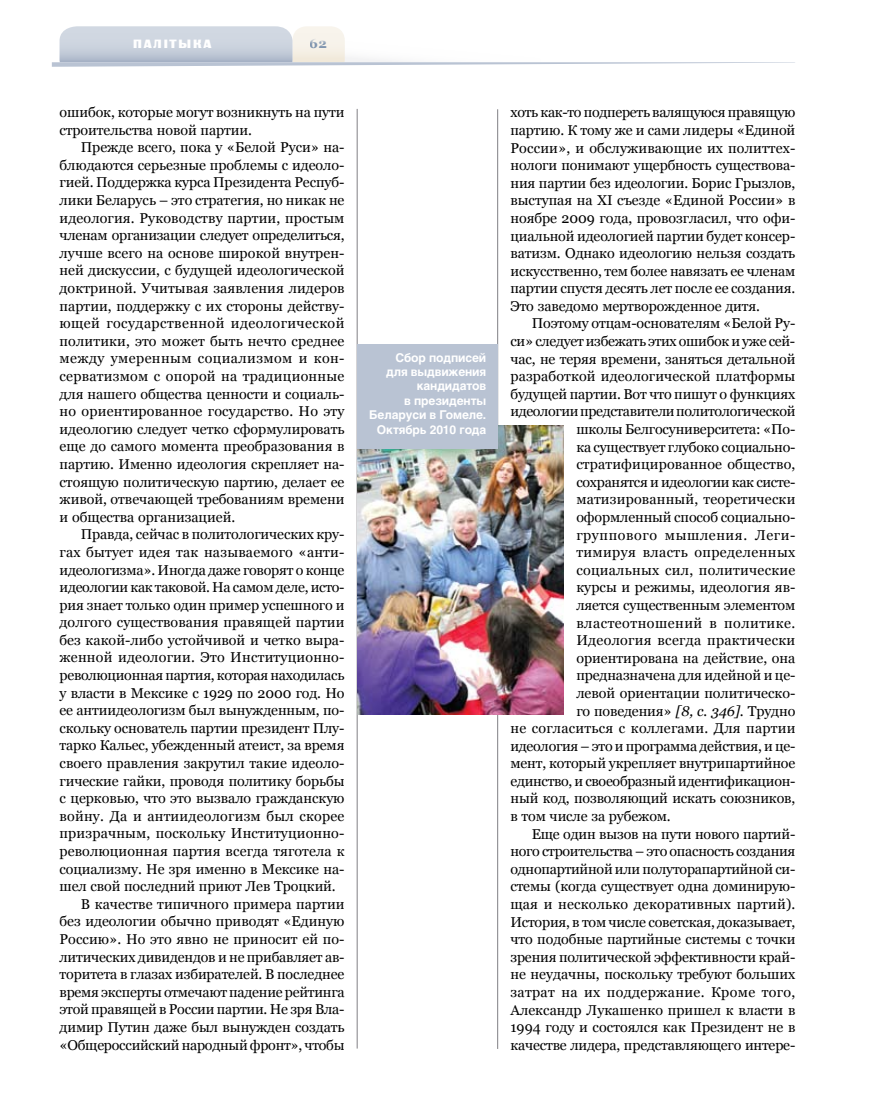
<style>
.page{position:relative;width:872px;height:1106px;background:#fff}
.page>*{position:absolute;margin:0;border:0;box-sizing:border-box;transform-origin:0 0}
.t1{font:14.25px/17.5px "Georgia";letter-spacing:-.01em;color:#000;text-align:justify}
.t2{font:14.25px "Georgia";letter-spacing:.015em;color:#000}
.t3{font:14.25px "Georgia";letter-spacing:.01em;color:#000}
.t4{font:14.25px "Georgia";letter-spacing:.02em;color:#000}
.t5{font:14.25px "Georgia";letter-spacing:.025em;color:#000}
.t6{font:14.25px "Georgia";letter-spacing:.03em;color:#000}
.t7{font:14.25px "Georgia";letter-spacing:.035em;color:#000}
.t8{font:14.25px "Georgia";letter-spacing:.045em;color:#000}
.t9{font:700 13.5px "Georgia";color:#8095af}
.t10{font:700 12px/14.4px "Helios";letter-spacing:-.01em;color:#fff;text-align:right}
.t11{font:12px "Black Grotesk C";letter-spacing:.15em;color:#fff}
.s1{font-style:italic}
</style>
<div class="page">
<hr style="left:357px;top:109px;width:1px;height:939px;background:#818084">
<hr style="left:497px;top:109px;width:1px;height:939px;background:#818084">
<svg style="left:52px;top:26px;width:743px;height:41px"></svg>
<img style="left:357px;top:425px;width:206px;height:290px">
<div style="left:357px;top:344px;width:140px;height:104px;background:#b9c3d3"></div>
<p class="t11" style="left:133px;top:36px;width:80px">палітыка</p>
<p class="t9" style="left:310px;top:35px;width:19px">62</p>
<p class="t1" style="left:60px;top:103px;width:286px">ошибок, которые могут возникнуть на пути строительства новой партии.</p>
<p class="t1" style="left:60px;top:139px;width:286px;text-indent:21px">Прежде всего, пока у «Белой Руси» на&shy;блюдаются серьезные проблемы с идеоло&shy;гией. Поддержка курса Президента Респуб&shy;лики Беларусь – это стратегия, но никак не идеология. Руководству партии, простым членам организации следует определиться, лучше всего на основе широкой внутрен&shy;ней дискуссии, с будущей идеологической доктриной. Учитывая заявления лидеров партии, поддержку с их стороны действу&shy;ющей государственной идеологической политики, это может быть нечто среднее между умеренным социализмом и кон&shy;серватизмом с опорой на традиционные для нашего общества ценности и социаль&shy;но ориентированное государство. Но эту идеологию следует четко сформулировать еще до самого момента преобразования в партию. Именно идеология скрепляет на&shy;стоящую политическую партию, делает ее живой, отвечающей требованиям времени и общества организацией.</p>
<p class="t1" style="left:81px;top:525px;width:265px">Правда, сейчас в политологических кру-</p>
<p class="t2" style="left:60px;top:544px;width:286px">гах бытует идея так называемого «анти-</p>
<p class="t1" style="left:60px;top:561px;width:286px">идеологизма». Иногда даже говорят о конце</p>
<p class="t1" style="left:60px;top:578px;width:286px">идеологии как таковой. На самом деле, исто-</p>
<p class="t1" style="left:60px;top:596px;width:286px">рия знает только один пример успешного и</p>
<p class="t1" style="left:60px;top:613px;width:286px">долгого существования правящей партии</p>
<p class="t1" style="left:60px;top:631px;width:286px">без какой-либо устойчивой и четко выра-</p>
<p class="t2" style="left:60px;top:649px;width:286px">женной идеологии. Это Институционно-</p>
<p class="t1" style="left:60px;top:666px;width:286px">революционная партия, которая находилась</p>
<p class="t1" style="left:60px;top:684px;width:286px">у власти в Мексике с 1929 по 2000 год. Но</p>
<p class="t1" style="left:60px;top:701px;width:286px">ее антиидеологизм был вынужденным, по-</p>
<p class="t1" style="left:60px;top:719px;width:286px">скольку основатель партии президент Плу-</p>
<p class="t1" style="left:60px;top:736px;width:286px">тарко Кальес, убежденный атеист, за время</p>
<p class="t1" style="left:60px;top:754px;width:286px">своего правления закрутил такие идеоло-</p>
<p class="t1" style="left:60px;top:772px;width:286px">гические гайки, проводя политику борьбы</p>
<p class="t1" style="left:60px;top:789px;width:286px">с церковью, что это вызвало гражданскую</p>
<p class="t2" style="left:60px;top:807px;width:286px">войну. Да и антиидеологизм был скорее</p>
<p class="t3" style="left:60px;top:825px;width:286px">призрачным, поскольку Институционно-</p>
<p class="t3" style="left:60px;top:843px;width:286px">революционная партия всегда тяготела к</p>
<p class="t1" style="left:60px;top:859px;width:286px">социализму. Не зря именно в Мексике на-</p>
<p class="t1" style="left:60px;top:877px;width:278px">шел свой последний приют Лев Троцкий.</p>
<p class="t1" style="left:81px;top:895px;width:265px">В качестве типичного примера партии</p>
<p class="t1" style="left:60px;top:912px;width:286px">без идеологии обычно приводят «Единую</p>
<p class="t1" style="left:60px;top:930px;width:286px">Россию». Но это явно не приносит ей по-</p>
<p class="t1" style="left:60px;top:947px;width:286px">литических дивидендов и не прибавляет ав-</p>
<p class="t1" style="left:60px;top:965px;width:286px">торитета в глазах избирателей. В последнее</p>
<p class="t1" style="left:60px;top:983px;width:286px">время эксперты отмечают падение рейтинга</p>
<p class="t1" style="left:60px;top:1000px;width:286px">этой правящей в России партии. Не зря Вла-</p>
<p class="t1" style="left:60px;top:1018px;width:286px">димир Путин даже был вынужден создать</p>
<p class="t1" style="left:60px;top:1035px;width:286px">«Общероссийский народный фронт», чтобы</p>
<p class="t10" style="left:369px;top:350px;width:118px">Сбор подписей<br>для выдвижения кандидатов<br>в президенты<br>Беларуси в Гомеле.<br>Октябрь 2010 года</p>
<p class="t1" style="left:510px;top:104px;width:286px">хоть как-то подпереть валящуюся правящую партию. К тому же и сами лидеры «Единой России», и обслуживающие их политтех&shy;нологи понимают ущербность существова&shy;ния партии без идеологии. Борис Грызлов, выступая на XI съезде «Единой России» в ноябре 2009 года, провозгласил, что офи&shy;циальной идеологией партии будет консер&shy;ватизм. Однако идеологию нельзя создать искусственно, тем более навязать ее членам партии спустя десять лет после ее создания.<br>Это заведомо мертворожденное дитя.</p>
<p class="t1" style="left:532px;top:315px;width:265px">Поэтому отцам-основателям «Белой Ру-</p>
<p class="t1" style="left:510px;top:332px;width:286px">си» следует избежать этих ошибок и уже сей-</p>
<p class="t1" style="left:510px;top:350px;width:286px">час, не теряя времени, заняться детальной</p>
<p class="t3" style="left:510px;top:368px;width:286px">разработкой идеологической платформы</p>
<p class="t1" style="left:510px;top:385px;width:286px">будущей партии. Вот что пишут о функциях</p>
<p class="t1" style="left:510px;top:403px;width:286px">идеологии представители политологической</p>
<p class="t1" style="left:576px;top:420px;width:221px">школы Белгосуниверситета: «По-</p>
<p class="t1" style="left:576px;top:438px;width:221px">ка существует глубоко социально-</p>
<p class="t3" style="left:576px;top:456px;width:220px">стратифицированное общество,</p>
<p class="t1" style="left:576px;top:473px;width:221px">сохранятся и идеологии как систе-</p>
<p class="t3" style="left:576px;top:491px;width:220px">матизированный, теоретически</p>
<p class="t1" style="left:576px;top:508px;width:221px">оформленный способ социально-</p>
<p class="t8" style="left:576px;top:526px;width:220px">группового мышления. Леги-</p>
<p class="t6" style="left:576px;top:544px;width:220px">тимируя власть определенных</p>
<p class="t4" style="left:576px;top:562px;width:220px">социальных сил, политические</p>
<p class="t1" style="left:576px;top:578px;width:220px">курсы и режимы, идеология яв-</p>
<p class="t1" style="left:576px;top:596px;width:220px">ляется существенным элементом</p>
<p class="t7" style="left:576px;top:614px;width:220px">властеотношений в политике.</p>
<p class="t4" style="left:576px;top:632px;width:220px">Идеология всегда практически</p>
<p class="t1" style="left:576px;top:649px;width:220px">ориентирована на действие, она</p>
<p class="t1" style="left:576px;top:666px;width:220px">предназначена для идейной и це-</p>
<p class="t1" style="left:576px;top:684px;width:220px">левой ориентации политическо-</p>
<p class="t1" style="left:576px;top:701px;width:220px">го поведения» <span class="s1">[8, с. 346]</span>. Трудно</p>
<p class="t2" style="left:510px;top:720px;width:286px">не согласиться с коллегами. Для партии</p>
<p class="t1" style="left:510px;top:737px;width:286px">идеология – это и программа действия, и це-</p>
<p class="t1" style="left:510px;top:754px;width:286px">мент, который укрепляет внутрипартийное</p>
<p class="t1" style="left:510px;top:772px;width:286px">единство, и своеобразный идентификацион-</p>
<p class="t1" style="left:510px;top:789px;width:286px">ный код, позволяющий искать союзников,</p>
<p class="t1" style="left:510px;top:807px;width:162px">в том числе за рубежом.</p>
<p class="t1" style="left:532px;top:825px;width:265px">Еще один вызов на пути нового партий-</p>
<p class="t1" style="left:510px;top:842px;width:286px">ного строительства – это опасность создания</p>
<p class="t1" style="left:510px;top:860px;width:286px">однопартийной или полуторапартийной си-</p>
<p class="t1" style="left:510px;top:877px;width:286px">стемы (когда существует одна доминирую-</p>
<p class="t2" style="left:510px;top:896px;width:286px">щая и несколько декоративных партий).</p>
<p class="t1" style="left:510px;top:912px;width:286px">История, в том числе советская, доказывает,</p>
<p class="t1" style="left:510px;top:930px;width:286px">что подобные партийные системы с точки</p>
<p class="t1" style="left:510px;top:948px;width:286px">зрения политической эффективности край-</p>
<p class="t1" style="left:510px;top:965px;width:286px">не неудачны, поскольку требуют больших</p>
<p class="t5" style="left:510px;top:984px;width:286px">затрат на их поддержание. Кроме того,</p>
<p class="t1" style="left:510px;top:1000px;width:286px">Александр Лукашенко пришел к власти в</p>
<p class="t1" style="left:510px;top:1018px;width:286px">1994 году и состоялся как Президент не в</p>
<p class="t1" style="left:510px;top:1036px;width:286px">качестве лидера, представляющего интере-</p>
</div>
